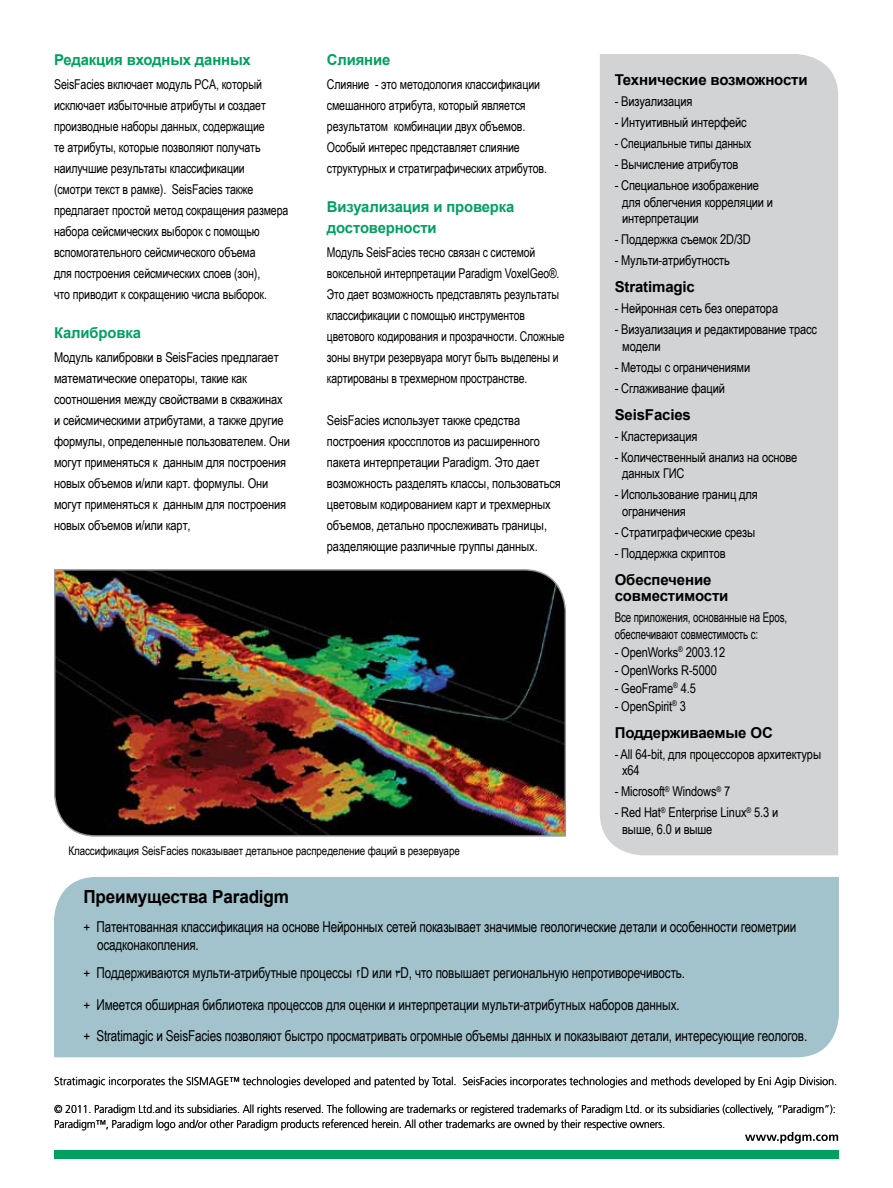
<style>
.page{position:relative;width:893px;height:1188px;background:#fff}
.page>*{position:absolute;margin:0;border:0;box-sizing:border-box;transform-origin:0 0}
.t1{font:700 18px "Arial";letter-spacing:-.01em;color:#000;scale:.95 1}
.t2{font:15px/31.5px "Arial Narrow";letter-spacing:-.01em;color:#000;scale:.95 1}
.t3{font:700 15px/16.5px "Arial";letter-spacing:-.01em;color:#000}
.t4{font:700 15px/21px "Arial";letter-spacing:-.01em;color:#00a160}
.t5{font:13.5px/21px "Arial Narrow";letter-spacing:-.01em;color:#000}
.t6{font:13.5px/21px "Arial Narrow";letter-spacing:-.01em;color:#000;scale:.96 1}
.t7{font:13.5px/21px "Arial Narrow";letter-spacing:-.01em;color:#000;scale:.94 1}
.t8{font:13.5px/16.5px "Arial Narrow";letter-spacing:-.01em;color:#000;scale:.88 1}
.t9{font:12px "Arial Narrow";letter-spacing:-.01em;color:#000}
.t10{font:300 11.25px/15px "Frutiger LT Std";letter-spacing:-.01em;color:#000;scale:.94 1}
.t11{font:300 11.25px "Frutiger LT Std";letter-spacing:-.01em;color:#000;scale:.95 1}
.s1{font-family:"Win Soft Pro";font-weight:500}
</style>
<div class="page">
<div style="left:54px;top:877px;width:784px;height:180px;background:#a2c2cc"></div>
<div style="left:600px;top:54px;width:237px;height:801px;background:#d1d3d4"></div>
<img style="left:54px;top:569px;width:512px;height:268px">
<svg style="left:55px;top:1077px;width:779px;height:11px"></svg>
<div style="left:54px;top:1150px;width:784px;height:8px;background:#00a160"></div>
<svg style="left:54px;top:1104px;width:783px;height:40px"></svg>
<p class="t4" style="left:54px;top:50px;width:198px">Редакция входных данных</p>
<p class="t6" style="left:54px;top:73px;width:245px">SeisFacies включает модуль PCA, который исключает избыточные атрибуты и создает производные наборы данных, содержащие<br>те атрибуты, которые позволяют получать наилучшие результаты классификации<br>(смотри текст в рамке). SeisFacies также предлагает простой метод сокращения размера набора сейсмических выборок с помощью вспомогательного сейсмического объема<br>для построения сейсмических слоев (зон),<br>что приводит к сокращению числа выборок.</p>
<p class="t4" style="left:54px;top:323px;width:88px">Калибровка</p>
<p class="t5" style="left:54px;top:346px;width:237px">Модуль калибровки в SeisFacies предлагает математические операторы, такие как соотношения между свойствами в скважинах и сейсмическими атрибутами, а также другие формулы, определенные пользователем. Они могут применяться к данным для построения новых объемов и/или карт. формулы. Они могут применяться к данным для построения новых объемов и/или карт,</p>
<p class="t4" style="left:327px;top:50px;width:65px">Слияние</p>
<p class="t6" style="left:327px;top:73px;width:231px">Слияние - это методология классификации смешанного атрибута, который является результатом комбинации двух объемов.<br>Особый интерес представляет слияние структурных и стратиграфических атрибутов.</p>
<p class="t4" style="left:327px;top:197px;width:189px">Визуализация и проверка достоверности</p>
<p class="t7" style="left:327px;top:241px;width:254px">Модуль SeisFacies тесно связан с системой воксельной интерпретации Paradigm VoxelGeo®.<br>Это дает возможность представлять результаты классификации с помощью инструментов цветового кодирования и прозрачности. Сложные зоны внутри резервуара могут быть выделены и картированы в трехмерном пространстве.</p>
<p class="t5" style="left:327px;top:409px;width:235px">SeisFacies использует также средства построения кроссплотов из расширенного пакета интерпретации Paradigm. Это дает возможность разделять классы, пользоваться цветовым кодированием карт и трехмерных объемов, детально прослеживать границы, разделяющие различные группы данных.</p>
<p class="t9" style="left:68px;top:842px;width:392px">Классификация SeisFacies показывает детальное распределение фаций в резервуаре</p>
<p class="t3" style="left:614px;top:72px;width:194px">Технические возможности</p>
<p class="t5" style="left:614px;top:91px;width:79px">- Визуализация</p>
<p class="t5" style="left:614px;top:112px;width:133px">- Интуитивный интерфейс</p>
<p class="t7" style="left:614px;top:133px;width:147px">- Специальные типы данных</p>
<p class="t5" style="left:614px;top:154px;width:125px">- Вычисление атрибутов</p>
<p class="t5" style="left:622px;top:177px;width:152px;line-height:16.5px;text-indent:-8px">- Специальное изображение для облегчения корреляции и интерпретации</p>
<p class="t5" style="left:614px;top:229px;width:138px">- Поддержка съемок 2D/3D</p>
<p class="t5" style="left:614px;top:250px;width:117px">- Мульти-атрибутность</p>
<p class="t3" style="left:614px;top:279px;width:82px">Stratimagic</p>
<p class="t5" style="left:614px;top:298px;width:165px">- Нейронная сеть без оператора</p>
<p class="t5" style="left:622px;top:321px;width:196px;line-height:16.5px;text-indent:-8px">- Визуализация и редактирование трасс модели</p>
<p class="t5" style="left:614px;top:356px;width:137px">- Методы с ограничениями</p>
<p class="t5" style="left:614px;top:377px;width:112px">- Сглаживание фаций</p>
<p class="t3" style="left:614px;top:407px;width:78px">SeisFacies</p>
<p class="t5" style="left:614px;top:425px;width:84px">- Кластеризация</p>
<p class="t5" style="left:622px;top:448px;width:176px;line-height:16.5px;text-indent:-8px">- Количественный анализ на основе данных ГИС</p>
<p class="t5" style="left:622px;top:486px;width:137px;line-height:16.5px;text-indent:-8px">- Использование границ для ограничения</p>
<p class="t5" style="left:614px;top:521px;width:142px">- Стратиграфические срезы</p>
<p class="t5" style="left:614px;top:542px;width:112px">- Поддержка скриптов</p>
<p class="t3" style="left:614px;top:572px;width:115px">Обеспечение совместимости</p>
<p class="t8" style="left:614px;top:609px;width:197px">Все приложения, основанные на Epos, обеспечивают совместимость с:</p>
<p class="t5" style="left:614px;top:641px;width:112px">- OpenWorks<sup>®</sup> 2003.12</p>
<p class="t5" style="left:614px;top:659px;width:104px">- OpenWorks R-5000</p>
<p class="t5" style="left:614px;top:677px;width:83px">- GeoFrame<sup>®</sup> 4.5</p>
<p class="t5" style="left:614px;top:695px;width:73px">- OpenSpirit<sup>®</sup> 3</p>
<p class="t3" style="left:614px;top:725px;width:160px">Поддерживаемые ОС</p>
<p class="t5" style="left:622px;top:745px;width:200px;line-height:16.5px;text-indent:-8px">- All 64-bit, для процессоров архитектуры x64</p>
<p class="t5" style="left:614px;top:781px;width:117px">- Microsoft<sup>®</sup> Windows<sup>®</sup> 7</p>
<p class="t5" style="left:622px;top:804px;width:157px;line-height:16.5px;text-indent:-8px">- Red Hat<sup>®</sup> Enterprise Linux<sup>®</sup> 5.3 и выше, 6.0 и выше</p>
<h1 class="t1" style="left:83px;top:885px;width:218px">Преимущества Paradigm</h1>
<p class="t2" style="left:97px;top:917px;width:737px;line-height:18px;text-indent:-13px">+ Патентованная классификация на основе Нейронных сетей показывает значимые геологические детали и особенности геометрии осадконакопления.</p>
<p class="t2" style="left:83px;top:956px;width:763px">+ Поддерживаются мульти-атрибутные процессы <span class="s1">2</span>D или <span class="s1">3</span>D, что повышает региональную непротиворечивость.<br>+ Имеется обширная библиотека процессов для оценки и интерпретации мульти-атрибутных наборов данных.<br>+ Stratimagic и SeisFacies позволяют быстро просматривать огромные объемы данных и показывают детали, интересующие геологов.</p>
<p class="t11" style="left:54px;top:1075px;width:825px">Stratimagic incorporates the SISMAGE™ technologies developed and patented by Total. SeisFacies incorporates technologies and methods developed by Eni Agip Division.</p>
<p class="t10" style="left:54px;top:1102px;width:832px">© 2011. Paradigm Ltd.and its subsidiaries. All rights reserved. The following are trademarks or registered trademarks of Paradigm Ltd. or its subsidiaries (collectively, “Paradigm”):<br>Paradigm™, Paradigm logo and/or other Paradigm products referenced herein. All other trademarks are owned by their respective owners.</p>
</div>
